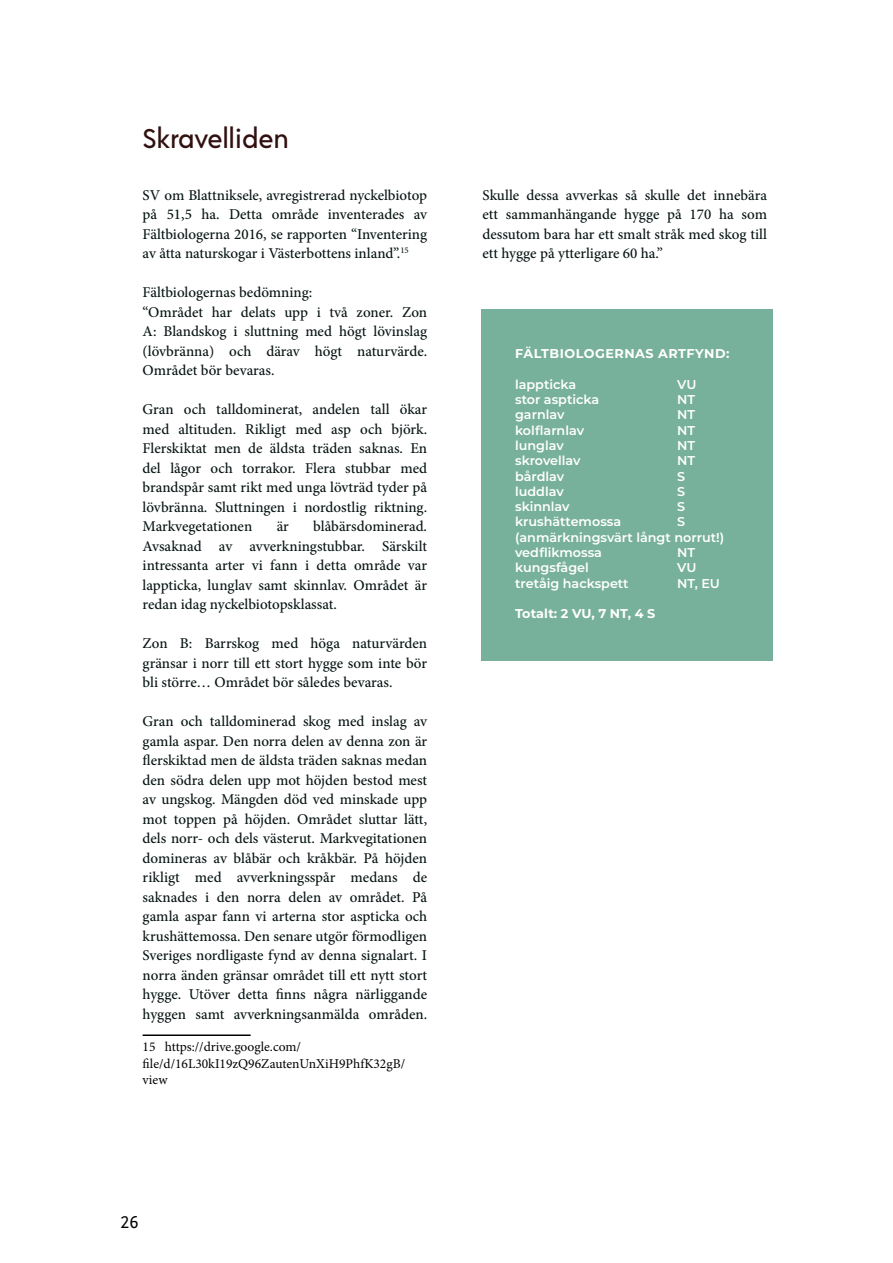
<style>
.page{position:relative;width:893px;height:1263px;background:#fff}
.page>*{position:absolute;margin:0;border:0;box-sizing:border-box;transform-origin:0 0}
.t1{font:500 27px "Acre";letter-spacing:-.01em;color:#311010}
.t2{font:18px "Scala Sans Regular LFSC";color:#000}
.t3{font:500 15px/19.5px "Minion Pro";color:#081514;text-align:justify}
.t4{font:13.5px/16.2px "Minion Pro";color:#000}
.t5{font:600 12.75px/15.3px "Montserrat";color:#fff}
.t6{font:700 12.75px "Montserrat";letter-spacing:.04em;color:#fff}
.t7{font:700 12.75px "Montserrat";color:#fff}
</style>
<div class="page">
<div style="left:482px;top:309px;width:291px;height:352px;background:#78b19b"></div>
<hr style="left:143px;top:1034px;width:108px;height:2px;background:#000">
<h1 class="t1" style="left:143px;top:119px;width:148px">Skravelliden</h1>
<p class="t3" style="left:143px;top:185px;width:286px">SV om Blattniksele, avregistrerad nyckelbiotop på 51,5 ha. Detta område inventerades av Fältbiologerna 2016, se rapporten “Inventering av åtta naturskogar i Västerbottens inland”.<sup>15</sup></p>
<p class="t3" style="left:143px;top:282px;width:286px;text-align:left">Fältbiologernas bedömning:<br>“Området har delats upp i två zoner. Zon A: Blandskog i sluttning med högt lövinslag (lövbränna) och därav högt naturvärde.<br>Området bör bevaras.</p>
<p class="t3" style="left:143px;top:399px;width:286px">Gran och talldominerat, andelen tall ökar med altituden. Rikligt med asp och björk.<br>Flerskiktat men de äldsta träden saknas. En del lågor och torrakor. Flera stubbar med brandspår samt rikt med unga lövträd tyder på lövbränna. Sluttningen i nordostlig riktning.<br>Markvegetationen</p>
<p class="t3" style="left:143px;top:516px;width:286px;text-indent:171px">blåbärsdominerad.<br>Avsaknad av avverkningstubbar. Särskilt intressanta arter vi fann i detta område var lappticka, lunglav samt skinnlav. Området är redan idag nyckelbiotopsklassat.</p>
<p class="t3" style="left:143px;top:633px;width:286px">Zon B: Barrskog med höga naturvärden gränsar i norr till ett stort hygge som inte bör bli större… Området bör således bevaras.</p>
<p class="t3" style="left:143px;top:711px;width:286px">Gran och talldominerad skog med inslag av gamla aspar. Den norra delen av denna zon är flerskiktad men de äldsta träden saknas medan den södra delen upp mot höjden bestod mest av ungskog. Mängden död ved minskade upp mot toppen på höjden. Området sluttar lätt, dels norr- och dels västerut. Markvegitationen domineras av blåbär och kråkbär. På höjden rikligt med avverkningsspår medans de saknades i den norra delen av området. På gamla aspar fann vi arterna stor aspticka och krushättemossa. Den senare utgör förmodligen Sveriges nordligaste fynd av denna signalart. I norra änden gränsar området till ett nytt stort hygge. Utöver detta finns några närliggande hyggen samt avverkningsanmälda områden.</p>
<p class="t4" style="left:143px;top:1039px;width:264px">15 https://drive.google.com/ file/d/16L30kI19zQ96ZautenUnXiH9PhfK32gB/ view</p>
<p class="t3" style="left:277px;top:516px;width:14px">är</p>
<p class="t2" style="left:120px;top:1212px;width:19px">26</p>
<p class="t3" style="left:483px;top:185px;width:286px">Skulle dessa avverkas så skulle det innebära ett sammanhängande hygge på 170 ha som dessutom bara har ett smalt stråk med skog till ett hygge på ytterligare 60 ha.”</p>
<p class="t6" style="left:515px;top:344px;width:216px">FÄLTBIOLOGERNAS ARTFYND:</p>
<p class="t5" style="left:515px;top:376px;width:63px">lappticka</p>
<p class="t5" style="left:677px;top:376px;width:21px">VU</p>
<p class="t5" style="left:515px;top:391px;width:86px">stor aspticka</p>
<p class="t5" style="left:677px;top:391px;width:20px">NT</p>
<p class="t5" style="left:515px;top:407px;width:51px">garnlav</p>
<p class="t5" style="left:677px;top:407px;width:20px">NT</p>
<p class="t5" style="left:515px;top:422px;width:70px">kolflarnlav</p>
<p class="t5" style="left:677px;top:422px;width:20px">NT</p>
<p class="t5" style="left:515px;top:437px;width:50px">lunglav</p>
<p class="t5" style="left:677px;top:437px;width:20px">NT</p>
<p class="t5" style="left:515px;top:452px;width:67px">skrovellav</p>
<p class="t5" style="left:677px;top:452px;width:20px">NT</p>
<p class="t5" style="left:515px;top:468px;width:51px">bårdlav</p>
<p class="t5" style="left:677px;top:468px;width:10px">S</p>
<p class="t5" style="left:515px;top:483px;width:50px">luddlav</p>
<p class="t5" style="left:677px;top:483px;width:10px">S</p>
<p class="t5" style="left:515px;top:498px;width:56px">skinnlav</p>
<p class="t5" style="left:677px;top:498px;width:10px">S</p>
<p class="t5" style="left:515px;top:514px;width:108px">krushättemossa</p>
<p class="t5" style="left:515px;top:514px;width:210px;text-indent:162px">S (anmärkningsvärt långt norrut!) vedflikmossa</p>
<p class="t5" style="left:677px;top:544px;width:20px">NT</p>
<p class="t5" style="left:515px;top:560px;width:75px">kungsfågel</p>
<p class="t5" style="left:677px;top:560px;width:21px">VU</p>
<p class="t5" style="left:515px;top:575px;width:115px">tretåig hackspett</p>
<p class="t5" style="left:677px;top:575px;width:44px">NT, EU</p>
<p class="t7" style="left:515px;top:604px;width:142px">Totalt: 2 VU, 7 NT, 4 S</p>
</div>
